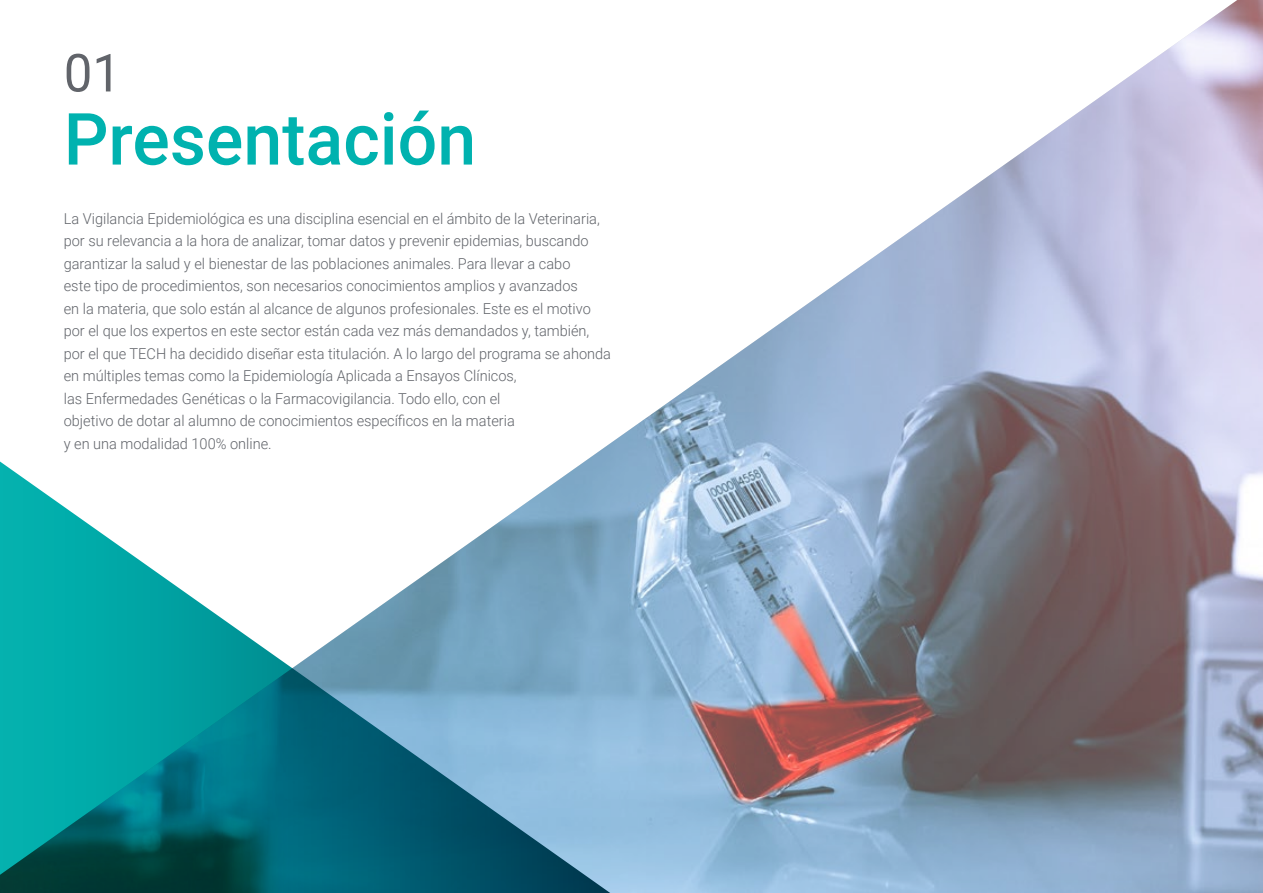
<style>
.page{position:relative;width:1263px;height:893px;background:#fff}
.page>*{position:absolute;margin:0;border:0;box-sizing:border-box;transform-origin:0 0}
.t1{font:500 72px "Roboto";color:#00b2af}
.t2{font:52.5px "Roboto";color:#61646a}
.t3{font:300 15px/22.5px "Roboto";color:#61646a}
</style>
<div class="page">
<img style="left:606px;top:0;width:657px;height:893px">
<svg style="left:0;top:446px;width:640px;height:447px"></svg>
<h2 class="t2" style="left:64px;top:36px;width:59px">01</h2>
<h1 class="t1" style="left:64px;top:89px;width:414px">Presentación</h1>
<p class="t3" style="left:64px;top:207px;width:549px">La Vigilancia Epidemiológica es una disciplina esencial en el ámbito de la Veterinaria, por su relevancia a la hora de analizar, tomar datos y prevenir epidemias, buscando garantizar la salud y el bienestar de las poblaciones animales. Para llevar a cabo<br>este tipo de procedimientos, son necesarios conocimientos amplios y avanzados<br>en la materia, que solo están al alcance de algunos profesionales. Este es el motivo por el que los expertos en este sector están cada vez más demandados y, también, por el que TECH ha decidido diseñar esta titulación. A lo largo del programa se ahonda en múltiples temas como la Epidemiología Aplicada a Ensayos Clínicos,<br>las Enfermedades Genéticas o la Farmacovigilancia. Todo ello, con el<br>objetivo de dotar al alumno de conocimientos específicos en la materia<br>y en una modalidad 100% online.</p>
</div>
